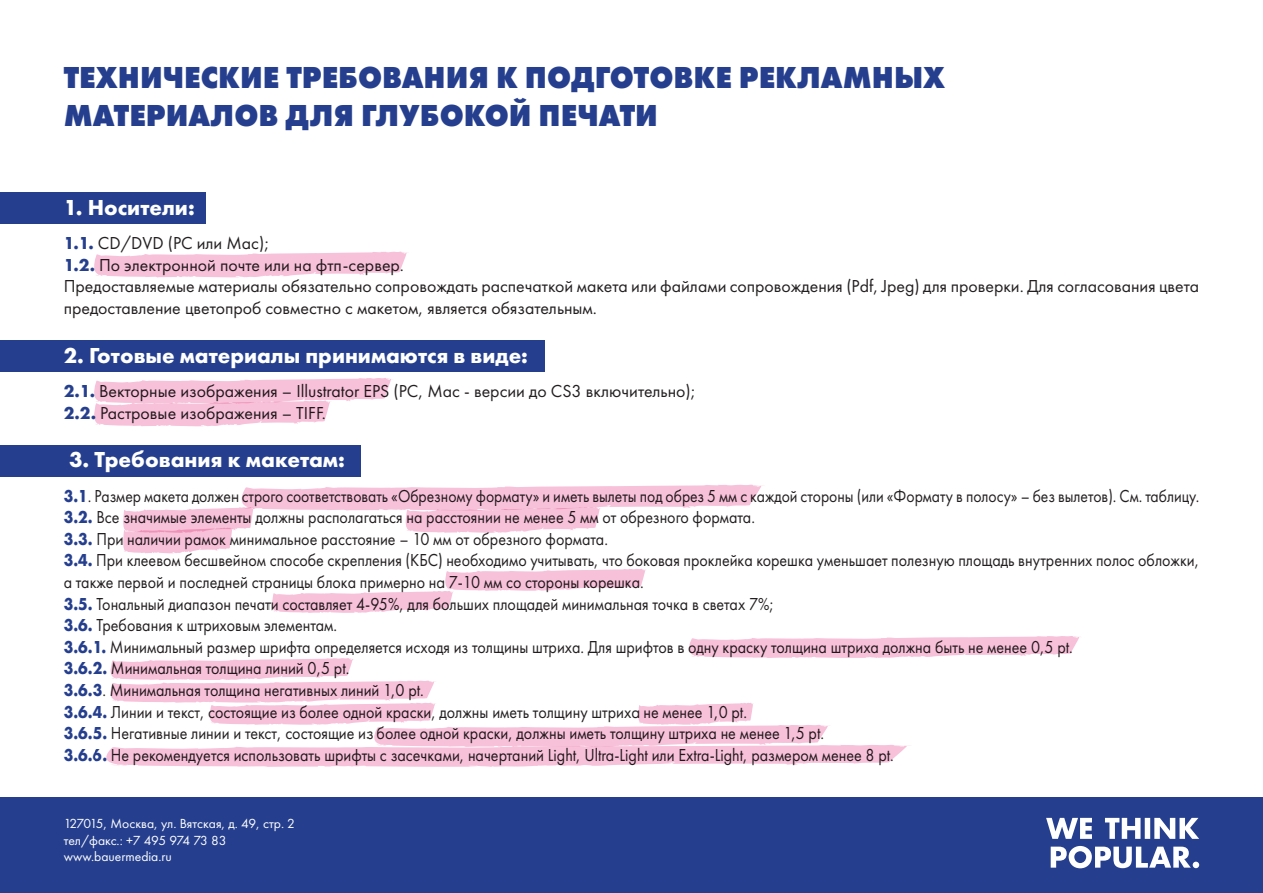
<style>
.page{position:relative;width:1263px;height:893px;background:#fff}
.page>*{position:absolute;margin:0;border:0;box-sizing:border-box;transform-origin:0 0}
.t1{font:800 31.5px/37.8px "Futura PT";color:#253f8e;scale:.94 1}
.Заголовок{font:700 22.5px "Futura PT";color:#fff}
.t2{font:18px/21.6px "Futura PT";color:#231f20;scale:.89 1}
.t3{font:18px/21.6px "Futura PT";color:#231f20}
.t4{font:13.65px/16.4px "Futura PT";color:#fff}
.s1{font-weight:700;color:#253f8e}
</style>
<div class="page">
<div style="left:0;top:797px;width:1263px;height:96px;background:#253f8e"></div>
<svg style="left:1046px;top:818px;width:153px;height:50px"></svg>
<div style="left:0;top:192px;width:206px;height:32px;background:#253f8e"></div>
<div style="left:0;top:445px;width:360px;height:32px;background:#253f8e"></div>
<div style="left:0;top:340px;width:544px;height:32px;background:#253f8e"></div>
<svg style="left:94px;top:251px;width:314px;height:27px"></svg>
<svg style="left:94px;top:378px;width:298px;height:48px"></svg>
<svg style="left:123px;top:484px;width:640px;height:70px"></svg>
<svg style="left:272px;top:568px;width:374px;height:45px"></svg>
<svg style="left:106px;top:636px;width:973px;height:131px"></svg>
<p class="t1" style="left:64px;top:58px;width:939px">ТЕХНИЧЕСКИЕ ТРЕБОВАНИЯ К ПОДГОТОВКЕ РЕКЛАМНЫХ<br>МАТЕРИАЛОВ ДЛЯ ГЛУБОКОЙ ПЕЧАТИ</p>
<p class="Заголовок" style="left:64px;top:193px;width:132px">1. Носители:</p>
<p class="t3" style="left:64px;top:232px;width:207px"><span class="s1">1.1.</span> CD/DVD (PC или Mac);</p>
<p class="t3" style="left:64px;top:254px;width:342px"><span class="s1">1.2.</span> По электронной почте или на фтп-сервер.</p>
<p class="t3" style="left:64px;top:276px;width:1137px">Предоставляемые материалы обязательно сопровождать распечаткой макета или файлами сопровождения (Pdf, Jpeg) для проверки. Для согласования цвета предоставление цветопроб совместно с макетом, является обязательным.</p>
<p class="Заголовок" style="left:64px;top:341px;width:466px">2. Готовые материалы принимаются в виде:</p>
<p class="t3" style="left:64px;top:380px;width:633px"><span class="s1">2.1.</span> Векторные изображения – Illustrator EPS (РС, Mac - версии до CS3 включительно);</p>
<p class="t3" style="left:64px;top:402px;width:264px"><span class="s1">2.2.</span> Растровые изображения – TIFF.</p>
<p class="Заголовок" style="left:69px;top:445px;width:277px">3. Требования к макетам:</p>
<p class="t2" style="left:64px;top:485px;width:1277px"><span class="s1">3.1</span>. Размер макета должен строго соответствовать «Обрезному формату» и иметь вылеты под обрез 5 мм с каждой стороны (или «Формату в полосу» – без вылетов). См. таблицу.</p>
<p class="t2" style="left:64px;top:506px;width:778px"><span class="s1">3.2.</span> Все значимые элементы должны располагаться на расстоянии не менее 5 мм от обрезного формата.</p>
<p class="t2" style="left:64px;top:528px;width:613px"><span class="s1">3.3.</span> При наличии рамок минимальное расстояние – 10 мм от обрезного формата.</p>
<p class="t2" style="left:64px;top:549px;width:1277px"><span class="s1">3.4.</span> При клеевом бесшвейном способе скрепления (КБС) необходимо учитывать, что боковая проклейка корешка уменьшает полезную площадь внутренних полос обложки, а также первой и последней страницы блока примерно на 7-10 мм со стороны корешка.</p>
<p class="t2" style="left:64px;top:593px;width:799px"><span class="s1">3.5.</span> Тональный диапазон печати составляет 4-95%, для больших площадей минимальная точка в светах 7%;</p>
<p class="t2" style="left:64px;top:614px;width:309px"><span class="s1">3.6.</span> Требования к штриховым элементам.</p>
<p class="t2" style="left:64px;top:636px;width:1135px"><span class="s1">3.6.1.</span> Минимальный размер шрифта определяется исходя из толщины штриха. Для шрифтов в одну краску толщина штриха должна быть не менее 0,5 pt.</p>
<p class="t2" style="left:64px;top:657px;width:322px"><span class="s1">3.6.2.</span> Минимальная толщина линий 0,5 pt.</p>
<p class="t2" style="left:64px;top:679px;width:406px"><span class="s1">3.6.3</span>. Минимальная толщина негативных линий 1,0 pt.</p>
<p class="t2" style="left:64px;top:701px;width:769px"><span class="s1">3.6.4.</span> Линии и текст, состоящие из более одной краски, должны иметь толщину штриха не менее 1,0 pt.</p>
<p class="t2" style="left:64px;top:722px;width:856px"><span class="s1">3.6.5.</span> Негативные линии и текст, состоящие из более одной краски, должны иметь толщину штриха не менее 1,5 pt.</p>
<p class="t2" style="left:64px;top:744px;width:934px"><span class="s1">3.6.6.</span> Не рекомендуется использовать шрифты с засечками, начертаний Light, Ultra-Light или Extra-Light, размером менее 8 pt.</p>
<p class="t4" style="left:64px;top:815px;width:233px">127015, Москва, ул. Вятская, д. 49, стр. 2 тел/факс.: +7 495 974 73 83 www.bauermedia.ru</p>
</div>
